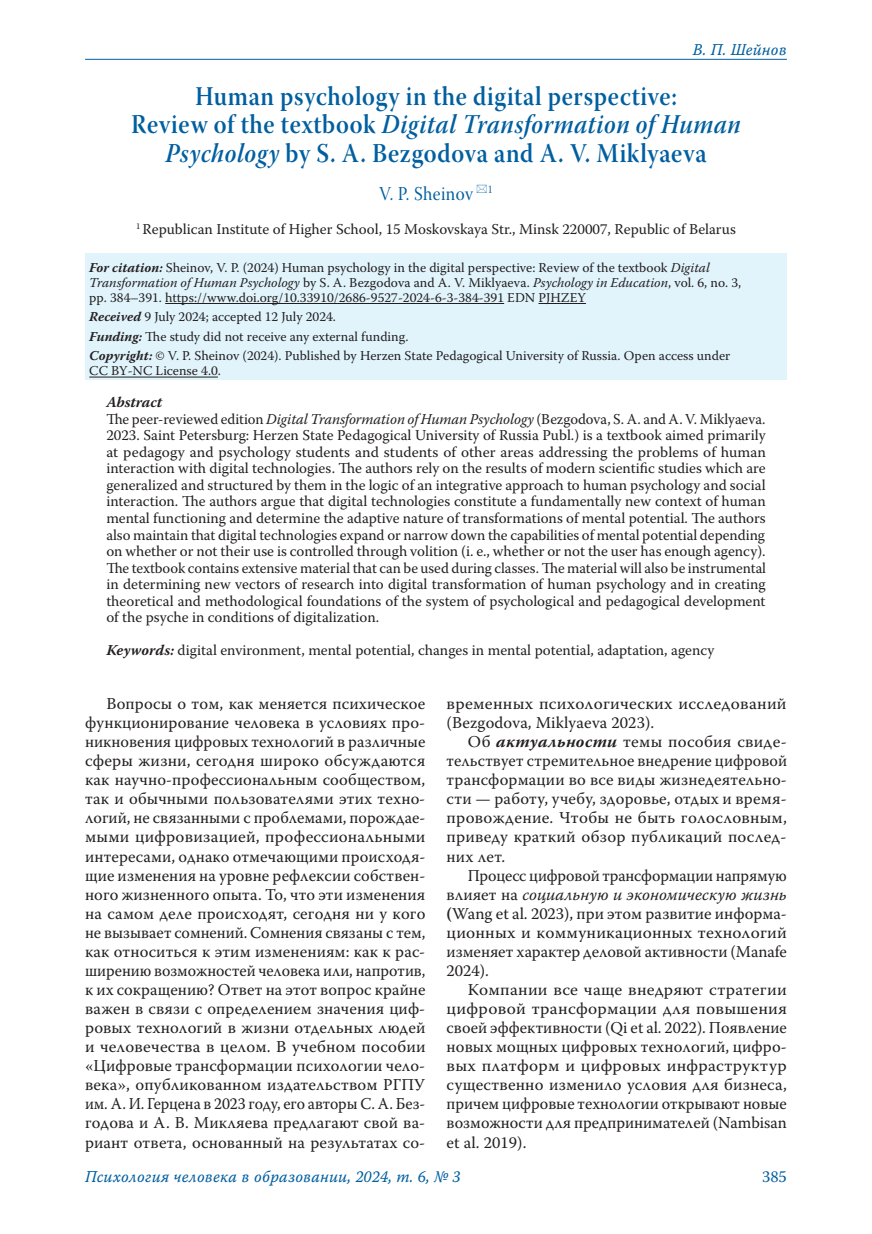
<style>
.page{position:relative;width:872px;height:1234px;background:#fff}
.page>*{position:absolute;margin:0;border:0;box-sizing:border-box;transform-origin:0 0}
.Заголовок_1{font:27px/28.5px "Warnock Pro Semibold Subh";letter-spacing:.025em;color:#005fa0;text-align:center;scale:.9 1}
.Заголовок_2{font:19.5px "Warnock Pro Subh";letter-spacing:.025em;color:#005fa0;scale:.9 1}
.Body{font:16.5px/19px "Warnock Pro";letter-spacing:.005em;color:#231f20;text-align:justify}
.Body-2{font:16.5px/19px "Warnock Pro";letter-spacing:.005em;color:#231f20;scale:1.04 1}
.t1{font:16.5px "Warnock Pro It Capt";letter-spacing:.01em;color:#005fa0;scale:.95 1}
.t2{font:16.5px "Warnock Pro";color:#005fa0}
.Annotation{font:15px/16.5px "Warnock Pro";color:#231f20;text-align:justify}
.Affiliation{font:15px "Warnock Pro";color:#231f20}
.Annotation-2{font:italic 700 15px "Warnock Pro";color:#231f20}
.Affiliation_info{font:13.5px/15px "Warnock Pro";color:#231f20}
.s1{font-family:"Warnock Pro Semibold It Subh"}
.s2{font-weight:700;font-style:italic}
.s3{font-style:italic}
.s4{font-weight:700}
</style>
<div class="page">
<hr style="left:85px;top:59px;width:702px;height:1px;background:#005fa0">
<div style="left:85px;top:254px;width:702px;height:126px;background:#e1f4fc"></div>
<hr style="left:165px;top:303px;width:339px;height:1px;background:#231f20">
<hr style="left:538px;top:303px;width:48px;height:1px;background:#231f20">
<hr style="left:89px;top:376px;width:129px;height:1px;background:#231f20">
<p class="t1" style="left:693px;top:39px;width:101px">В. П. Шейнов</p>
<p class="Заголовок_1" style="left:131px;top:81px;width:679px">Human psychology in the digital perspective:<br>Review of the textbook <span class="s1">Digital Transformation of Human<br>Psychology</span> by S. A. Bezgodova and A. V. Miklyaeva</p>
<p class="Заголовок_2" style="left:379px;top:182px;width:128px">V. P. Sheinov <sup>1</sup></p>
<p class="Affiliation" style="left:136px;top:220px;width:601px"><sup>1</sup> Republican Institute of Higher School, 15 Moskovskaya Str., Minsk 220007, Republic of Belarus</p>
<p class="Affiliation_info" style="left:89px;top:259px;width:653px"><span class="s2">For citation:</span> Sheinov, V. P. (2024) Human psychology in the digital perspective: Review of the textbook <span class="s3">Digital<br>Transformation of Human Psychology</span> by S. A. Bezgodova and A. V. Miklyaeva. <span class="s3">Psychology in Education</span>, vol. 6, no. 3, pp. 384–391. https://www.doi.org/10.33910/2686-9527-2024-6-3-384-391 EDN PJHZEY</p>
<p class="Affiliation_info" style="left:89px;top:309px;width:248px"><span class="s2">Received</span> 9 July 2024; accepted 12 July 2024.</p>
<p class="Affiliation_info" style="left:89px;top:328px;width:321px"><span class="s2">Funding:</span> The study did not receive any external funding.</p>
<p class="Affiliation_info" style="left:89px;top:348px;width:642px"><span class="s2">Copyright:</span> © V. P. Sheinov (2024). Published by Herzen State Pedagogical University of Russia. Open access under<br>CC BY-NC License 4.0.</p>
<p class="Annotation-2" style="left:106px;top:393px;width:57px">Abstract</p>
<p class="Annotation" style="left:106px;top:410px;width:661px">The peer-reviewed edition <span class="s3">Digital Transformation of Human Psychology</span> (Bezgodova, S. A. and A. V. Miklyaeva.<br>2023. Saint Petersburg: Herzen State Pedagogical University of Russia Publ.) is a textbook aimed primarily at pedagogy and psychology students and students of other areas addressing the problems of human interaction with digital technologies. The authors rely on the results of modern scientific studies which are generalized and structured by them in the logic of an integrative approach to human psychology and social interaction. The authors argue that digital technologies constitute a fundamentally new context of human mental functioning and determine the adaptive nature of transformations of mental potential. The authors also maintain that digital technologies expand or narrow down the capabilities of mental potential depending on whether or not their use is controlled through volition (i. e., whether or not the user has enough agency).<br>The textbook contains extensive material that can be used during classes. The material will also be instrumental in determining new vectors of research into digital transformation of human psychology and in creating theoretical and methodological foundations of the system of psychological and pedagogical development of the psyche in conditions of digitalization.</p>
<p class="Annotation" style="left:106px;top:641px;width:609px"><span class="s2">Keywords:</span> digital environment, mental potential, changes in mental potential, adaptation, agency</p>
<p class="Body" style="left:85px;top:693px;width:342px;text-indent:21px">Вопросы о том, как меняется психическое функционирование человека в условиях про&shy;никновения цифровых технологий в различные сферы жизни, сегодня широко обсуждаются как научно-профессиональным сообществом, так и обычными пользователями этих техно&shy;логий, не связанными с проблемами, порождае&shy;мыми цифровизацией, профессиональными интересами, однако отмечающими происходя&shy;щие изменения на уровне рефлексии собствен&shy;ного жизненного опыта. То, что эти изменения на самом деле происходят, сегодня ни у кого не вызывает сомнений. Сомнения связаны с тем, как относиться к этим изменениям: как к рас&shy;ширению возможностей человека или, напротив, к их сокращению? Ответ на этот вопрос крайне важен в связи с определением значения циф&shy;ровых технологий в жизни отдельных людей и человечества в целом. В учебном пособии «Цифровые трансформации психологии чело&shy;века», опубликованном издательством РГПУ им. А. И. Герцена в 2023 году, его авторы С. А. Без&shy;годова и А. В. Микляева предлагают свой ва&shy;риант ответа, основанный на результатах со-</p>
<p class="Body-2" style="left:446px;top:693px;width:328px">временных психологических исследований (Bezgodova, Miklyaeva 2023).</p>
<p class="Body" style="left:446px;top:731px;width:342px;text-indent:21px">Об <span class="s2">актуальности</span> темы пособия свиде&shy;тельствует стремительное внедрение цифровой трансформации во все виды жизнедеятельно&shy;сти — работу, учебу, здоровье, отдых и время&shy;провождение. Чтобы не быть голословным, приведу краткий обзор публикаций послед&shy;них лет.</p>
<p class="Body" style="left:446px;top:865px;width:342px;text-indent:21px">Процесс цифровой трансформации напрямую влияет на <span class="s3">социальную и экономическую жизнь </span><span class="s4">(</span>Wang et al. 2023), при этом развитие информа&shy;ционных и коммуникационных технологий изменяет характер деловой активности (Manafe 2024).</p>
<p class="Body-2" style="left:446px;top:979px;width:329px;text-align:justify;text-indent:21px">Компании все чаще внедряют стратегии цифровой трансформации для повышения своей эффективности (Qi et al. 2022). Появление новых мощных цифровых технологий, цифро&shy;вых платформ и цифровых инфраструктур существенно изменило условия для бизнеса, причем цифровые технологии открывают новые возможности для предпринимателей (Nambisan et al. 2019).</p>
<p class="t1" style="left:85px;top:1166px;width:397px">Психология человека в образовании, 2024, т. 6, № 3</p>
<p class="t2" style="left:762px;top:1166px;width:26px">385</p>
</div>
